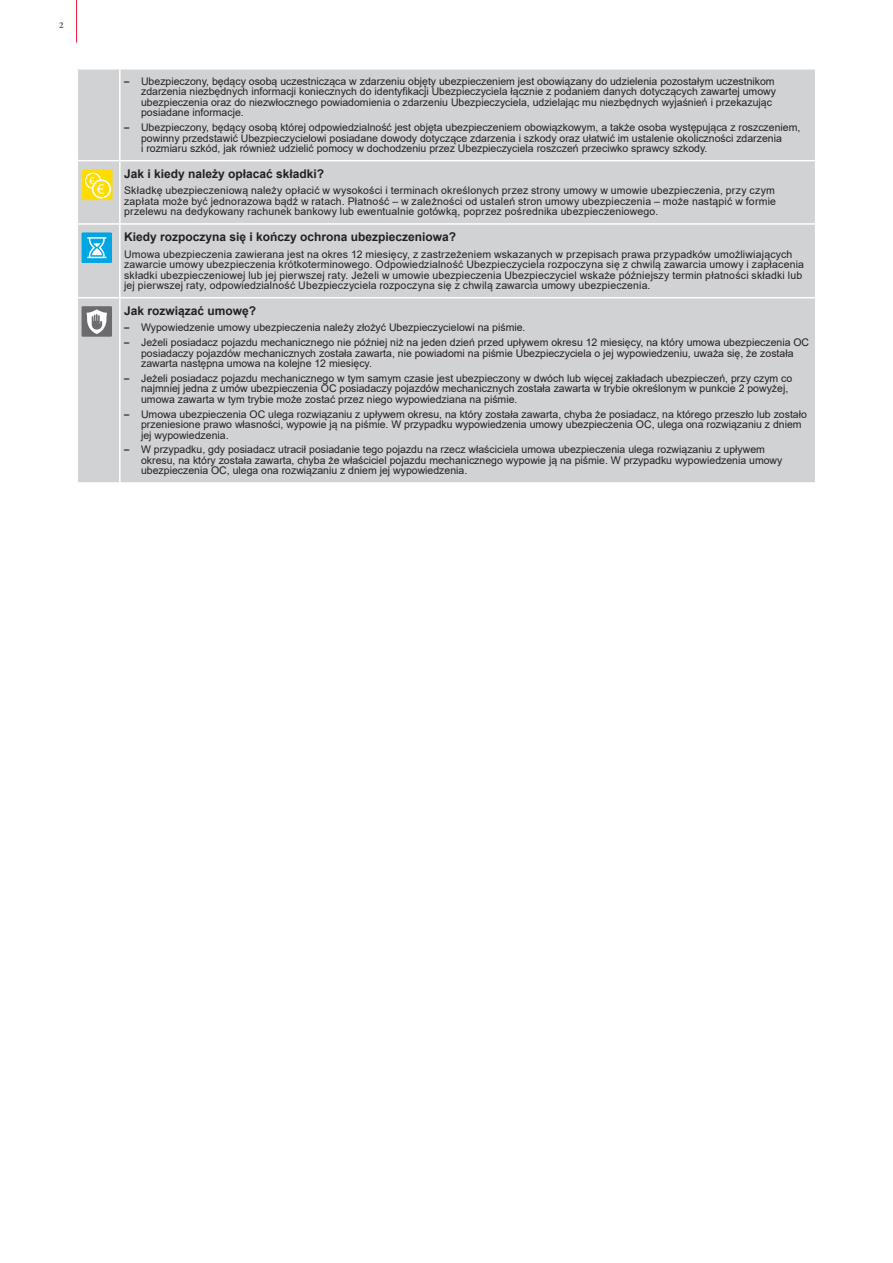
<style>
.page{position:relative;width:893px;height:1263px;background:#fff}
.page>*{position:absolute;margin:0;border:0;box-sizing:border-box;transform-origin:0 0}
.KID_BOLD_BIG{font:700 12px "Arial";color:#231f20}
.KID_body{font:10.5px/10.5px "Arial";color:#231f20}
.t1{font:700 9px "Minion Pro";color:#57585a}
.s1{font-family:"FS Me";font-weight:700}
</style>
<div class="page">
<hr style="left:76px;top:0;width:1px;height:43px;background:#ed1a3a">
<div style="left:78px;top:70px;width:737px;height:412px;background:#d1d2d4"></div>
<hr style="left:119px;top:70px;width:2px;height:90px;background:#fff">
<hr style="left:77px;top:160px;width:43px;height:1px;background:#fff">
<hr style="left:120px;top:160px;width:696px;height:1px;background:#fff">
<hr style="left:119px;top:161px;width:2px;height:62px;background:#fff">
<hr style="left:77px;top:223px;width:43px;height:2px;background:#fff">
<hr style="left:120px;top:223px;width:696px;height:2px;background:#fff">
<hr style="left:119px;top:225px;width:2px;height:72px;background:#fff">
<hr style="left:77px;top:297px;width:43px;height:1px;background:#fff">
<hr style="left:120px;top:297px;width:696px;height:1px;background:#fff">
<hr style="left:119px;top:298px;width:2px;height:184px;background:#fff">
<div style="left:82px;top:170px;width:31px;height:30px;background:#ffdc01"></div>
<svg style="left:85px;top:173px;width:26px;height:26px"></svg>
<div style="left:82px;top:232px;width:30px;height:31px;background:#00a6e4"></div>
<svg style="left:87px;top:237px;width:20px;height:21px"></svg>
<div style="left:82px;top:306px;width:30px;height:31px;background:#6b6b6e"></div>
<svg style="left:87px;top:309px;width:20px;height:25px"></svg>
<p class="t1" style="left:59px;top:19px;width:6px">2</p>
<p class="KID_body" style="left:141px;top:76px;width:636px;text-indent:-17px"><span class="s1">–</span> Ubezpieczony, będący osobą uczestnicząca w zdarzeniu objęty ubezpieczeniem jest obowiązany do udzielenia pozostałym uczestnikom zdarzenia niezbędnych informacji koniecznych do identyfikacji Ubezpieczyciela łącznie z podaniem danych dotyczących zawartej umowy ubezpieczenia oraz do niezwłocznego powiadomienia o zdarzeniu Ubezpieczyciela, udzielając mu niezbędnych wyjaśnień i przekazując posiadane informacje.</p>
<p class="KID_body" style="left:141px;top:122px;width:661px;text-indent:-17px"><span class="s1">–</span> Ubezpieczony, będący osobą której odpowiedzialność jest objęta ubezpieczeniem obowiązkowym, a także osoba występująca z roszczeniem, powinny przedstawić Ubezpieczycielowi posiadane dowody dotyczące zdarzenia i szkody oraz ułatwić im ustalenie okoliczności zdarzenia<br>i rozmiaru szkód, jak również udzielić pomocy w dochodzeniu przez Ubezpieczyciela roszczeń przeciwko sprawcy szkody.</p>
<p class="KID_BOLD_BIG" style="left:124px;top:165px;width:202px">Jak i kiedy należy opłacać składki?</p>
<p class="KID_body" style="left:124px;top:185px;width:653px;text-align:justify">Składkę ubezpieczeniową należy opłacić w wysokości i terminach określonych przez strony umowy w umowie ubezpieczenia, przy czym zapłata może być jednorazowa bądź w ratach. Płatność – w zależności od ustaleń stron umowy ubezpieczenia – może nastąpić w formie przelewu na dedykowany rachunek bankowy lub ewentualnie gotówką, poprzez pośrednika ubezpieczeniowego.</p>
<p class="KID_BOLD_BIG" style="left:124px;top:228px;width:334px">Kiedy rozpoczyna się i kończy ochrona ubezpieczeniowa?</p>
<p class="KID_body" style="left:124px;top:249px;width:682px">Umowa ubezpieczenia zawierana jest na okres 12 miesięcy, z zastrzeżeniem wskazanych w przepisach prawa przypadków umożliwiających zawarcie umowy ubezpieczenia krótkoterminowego. Odpowiedzialność Ubezpieczyciela rozpoczyna się z chwilą zawarcia umowy i zapłacenia składki ubezpieczeniowej lub jej pierwszej raty. Jeżeli w umowie ubezpieczenia Ubezpieczyciel wskaże późniejszy termin płatności składki lub jej pierwszej raty, odpowiedzialność Ubezpieczyciela rozpoczyna się z chwilą zawarcia umowy ubezpieczenia.</p>
<p class="KID_BOLD_BIG" style="left:124px;top:302px;width:134px">Jak rozwiązać umowę?</p>
<p class="KID_body" style="left:124px;top:322px;width:403px"><span class="s1">–</span> Wypowiedzenie umowy ubezpieczenia należy złożyć Ubezpieczycielowi na piśmie.</p>
<p class="KID_body" style="left:141px;top:337px;width:670px;text-indent:-17px"><span class="s1">–</span> Jeżeli posiadacz pojazdu mechanicznego nie później niż na jeden dzień przed upływem okresu 12 miesięcy, na który umowa ubezpieczenia OC posiadaczy pojazdów mechanicznych została zawarta, nie powiadomi na piśmie Ubezpieczyciela o jej wypowiedzeniu, uważa się, że została zawarta następna umowa na kolejne 12 miesięcy.</p>
<p class="KID_body" style="left:141px;top:373px;width:653px;text-indent:-17px"><span class="s1">–</span> Jeżeli posiadacz pojazdu mechanicznego w tym samym czasie jest ubezpieczony w dwóch lub więcej zakładach ubezpieczeń, przy czym co najmniej jedna z umów ubezpieczenia OC posiadaczy pojazdów mechanicznych została zawarta w trybie określonym w punkcie 2 powyżej, umowa zawarta w tym trybie może zostać przez niego wypowiedziana na piśmie.</p>
<p class="KID_body" style="left:141px;top:409px;width:667px;text-indent:-17px"><span class="s1">–</span> Umowa ubezpieczenia OC ulega rozwiązaniu z upływem okresu, na który została zawarta, chyba że posiadacz, na którego przeszło lub zostało przeniesione prawo własności, wypowie ją na piśmie. W przypadku wypowiedzenia umowy ubezpieczenia OC, ulega ona rozwiązaniu z dniem jej wypowiedzenia.</p>
<p class="KID_body" style="left:141px;top:444px;width:643px;text-indent:-17px"><span class="s1">–</span> W przypadku, gdy posiadacz utracił posiadanie tego pojazdu na rzecz właściciela umowa ubezpieczenia ulega rozwiązaniu z upływem okresu, na który została zawarta, chyba że właściciel pojazdu mechanicznego wypowie ją na piśmie. W przypadku wypowiedzenia umowy ubezpieczenia OC, ulega ona rozwiązaniu z dniem jej wypowiedzenia.</p>
</div>
